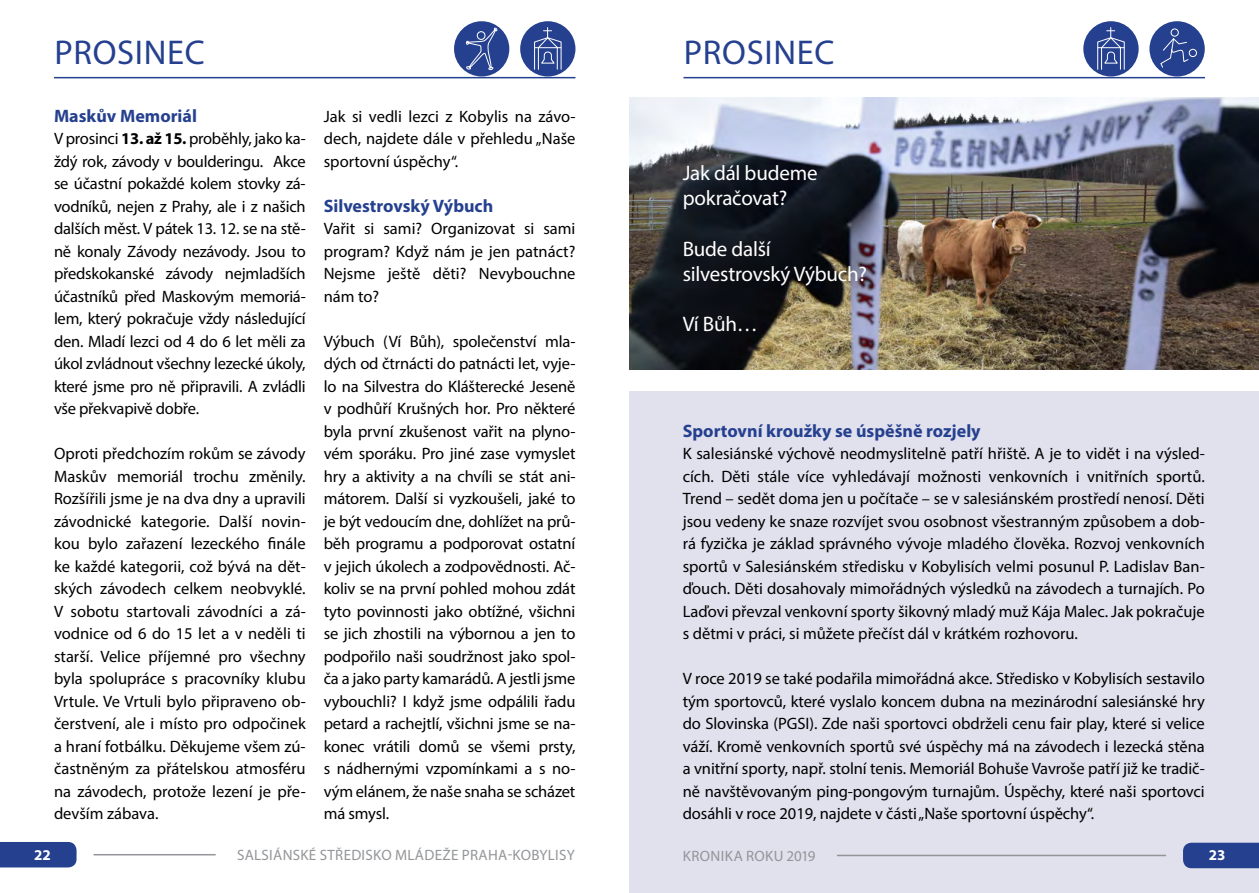
<style>
.page{position:relative;width:1259px;height:893px;background:#fff}
.page>*{position:absolute;margin:0;border:0;box-sizing:border-box;transform-origin:0 0}
.t1{font:34.5px "Myriad Pro";letter-spacing:.02em;color:#25408f}
.t2{font:21px/25.2px "Myriad Pro";letter-spacing:-.01em;color:#fff}
.t3{font:700 18px "Myriad Pro";color:#25408f}
.t4{font:16.5px/22.5px "Myriad Pro";letter-spacing:-.005em;color:#000;text-align:justify}
.t5{font:15px "Myriad Pro";letter-spacing:.02em;color:#939598}
.t6{font:700 15px "Myriad Pro";color:#fff}
.s1{font-weight:700}
</style>
<div class="page">
<hr style="left:94px;top:854px;width:122px;height:1px;background:#939598">
<div style="left:0;top:842px;width:77px;height:25px;background:#25408f"></div>
<div style="left:629px;top:392px;width:630px;height:501px;background:#e1e0ed"></div>
<hr style="left:837px;top:855px;width:329px;height:1px;background:#939598">
<div style="left:1183px;top:843px;width:76px;height:25px;background:#25408f"></div>
<img style="left:629px;top:98px;width:630px;height:271px">
<hr style="left:54px;top:77px;width:521px;height:1px;background:#25408f">
<hr style="left:683px;top:77px;width:522px;height:1px;background:#25408f">
<div style="left:520px;top:21px;width:55px;height:55px;background:#25408f;border-radius:50%"></div>
<svg style="left:534px;top:28px;width:28px;height:42px"></svg>
<div style="left:1083px;top:21px;width:55px;height:55px;background:#25408f;border-radius:50%"></div>
<svg style="left:1097px;top:28px;width:28px;height:42px"></svg>
<div style="left:454px;top:21px;width:55px;height:55px;background:#25408f;border-radius:50%"></div>
<svg style="left:466px;top:27px;width:31px;height:43px"></svg>
<div style="left:477px;top:31px;width:8px;height:9px;border:1px solid #fff;border-radius:50%"></div>
<div style="left:1149px;top:21px;width:55px;height:55px;background:#25408f;border-radius:50%"></div>
<div style="left:1188px;top:49px;width:8px;height:8px;border:1px solid #fff;border-radius:50%"></div>
<div style="left:1170px;top:29px;width:8px;height:8px;border:1px solid #fff;border-radius:50%"></div>
<svg style="left:1160px;top:38px;width:29px;height:30px"></svg>
<h1 class="t1" style="left:54px;top:31px;width:152px">PROSINEC</h1>
<h1 class="t1" style="left:684px;top:31px;width:152px">PROSINEC</h1>
<p class="t3" style="left:54px;top:104px;width:144px">Maskův Memoriál</p>
<p class="t4" style="left:54px;top:127px;width:253px">V prosinci <span class="s1">13. až 15.</span> proběhly, jako ka&shy;ždý rok, závody v boulderingu. Akce se účastní pokaždé kolem stovky zá&shy;vodníků, nejen z Prahy, ale i z našich dalších měst. V pátek 13. 12. se na stě&shy;ně konaly Závody nezávody. Jsou to předskokanské závody nejmladších účastníků před Maskovým memoriá&shy;lem, který pokračuje vždy následující den. Mladí lezci od 4 do 6 let měli za úkol zvládnout všechny lezecké úkoly, které jsme pro ně připravili. A zvládli vše překvapivě dobře.</p>
<p class="t4" style="left:54px;top:442px;width:253px">Oproti předchozím rokům se závody Maskův memoriál trochu změnily.<br>Rozšířili jsme je na dva dny a upravili závodnické kategorie. Další novin&shy;kou bylo zařazení lezeckého finále ke každé kategorii, což bývá na dět&shy;ských závodech celkem neobvyklé.<br>V sobotu startovali závodníci a zá&shy;vodnice od 6 do 15 let a v neděli ti starší. Velice příjemné pro všechny byla spolupráce s pracovníky klubu Vrtule. Ve Vrtuli bylo připraveno ob&shy;čerstvení, ale i místo pro odpočinek a hraní fotbálku. Děkujeme všem zú&shy;častněným za přátelskou atmosféru na závodech, protože lezení je pře&shy;devším zábava.</p>
<p class="t4" style="left:324px;top:105px;width:253px">Jak si vedli lezci z Kobylis na závo&shy;dech, najdete dále v přehledu „Naše sportovní úspěchy“.</p>
<p class="t3" style="left:324px;top:194px;width:171px">Silvestrovský Výbuch</p>
<p class="t4" style="left:324px;top:217px;width:253px">Vařit si sami? Organizovat si sami program? Když nám je jen patnáct?<br>Nejsme ještě děti? Nevybouchne nám to?</p>
<p class="t4" style="left:324px;top:329px;width:253px">Výbuch (Ví Bůh), společenství mla&shy;dých od čtrnácti do patnácti let, vyje&shy;lo na Silvestra do Klášterecké Jeseně v podhůří Krušných hor. Pro některé byla první zkušenost vařit na plyno&shy;vém sporáku. Pro jiné zase vymyslet hry a aktivity a na chvíli se stát ani&shy;mátorem. Další si vyzkoušeli, jaké to je být vedoucím dne, dohlížet na prů&shy;běh programu a podporovat ostatní v jejich úkolech a zodpovědnosti. Ač&shy;koliv se na první pohled mohou zdát tyto povinnosti jako obtížné, všichni se jich zhostili na výbornou a jen to podpořilo naši soudržnost jako spol&shy;ča a jako party kamarádů. A jestli jsme vybouchli? I když jsme odpálili řadu petard a rachejtlí, všichni jsme se na&shy;konec vrátili domů se všemi prsty, s nádhernými vzpomínkami a s no&shy;vým elánem, že naše snaha se scházet má smysl.</p>
<p class="t2" style="left:683px;top:160px;width:136px">Jak dál budeme pokračovat?</p>
<p class="t2" style="left:683px;top:236px;width:186px">Bude další silvestrovský Výbuch?</p>
<p class="t2" style="left:683px;top:311px;width:77px">Ví Bůh…</p>
<p class="t3" style="left:683px;top:419px;width:299px">Sportovní kroužky se úspěšně rozjely</p>
<p class="t4" style="left:683px;top:442px;width:523px">K salesiánské výchově neodmyslitelně patří hřiště. A je to vidět i na výsled&shy;cích. Děti stále více vyhledávají možnosti venkovních i vnitřních sportů.<br>Trend – sedět doma jen u počítače – se v salesiánském prostředí nenosí. Děti jsou vedeny ke snaze rozvíjet svou osobnost všestranným způsobem a dob&shy;rá fyzička je základ správného vývoje mladého člověka. Rozvoj venkovních sportů v Salesiánském středisku v Kobylisích velmi posunul P. Ladislav Ban&shy;ďouch. Děti dosahovaly mimořádných výsledků na závodech a turnajích. Po Laďovi převzal venkovní sporty šikovný mladý muž Kája Malec. Jak pokračuje s dětmi v práci, si můžete přečíst dál v krátkém rozhovoru.</p>
<p class="t4" style="left:683px;top:667px;width:523px">V roce 2019 se také podařila mimořádná akce. Středisko v Kobylisích sestavilo tým sportovců, které vyslalo koncem dubna na mezinárodní salesiánské hry do Slovinska (PGSI). Zde naši sportovci obdrželi cenu fair play, které si velice váží. Kromě venkovních sportů své úspěchy má na závodech i lezecká stěna a vnitřní sporty, např. stolní tenis. Memoriál Bohuše Vavroše patří již ke tradič&shy;ně navštěvovaným ping-pongovým turnajům. Úspěchy, které naši sportovci dosáhli v roce 2019, najdete v části „Naše sportovní úspěchy“.</p>
<p class="t6" style="left:34px;top:845px;width:18px">22</p>
<p class="t5" style="left:237px;top:846px;width:339px">SALSIÁNSKÉ STŘEDISKO MLÁDEŽE PRAHA-KOBYLISY</p>
<p class="t5" style="left:683px;top:847px;width:134px">KRONIKA ROKU 2019</p>
<p class="t6" style="left:1208px;top:845px;width:18px">23</p>
</div>
